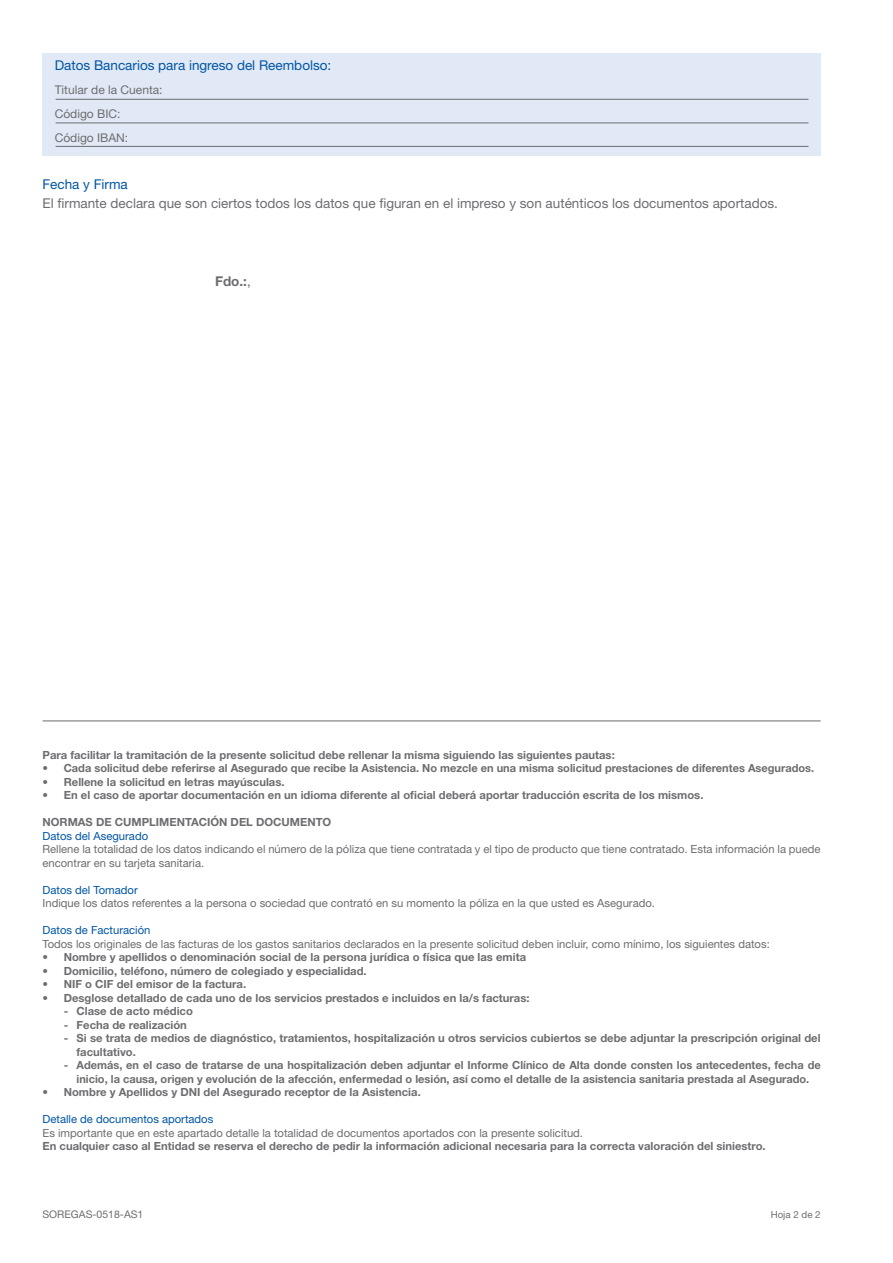
<style>
.page{position:relative;width:893px;height:1263px;background:#fff}
.page>*{position:absolute;margin:0;border:0;box-sizing:border-box;transform-origin:0 0}
.t1{font:13.5px "Helvetica Neue";color:#6c6d70}
.t2{font:13.5px "Helvetica Neue";color:#0155a5}
.t3{font:700 13.5px "Helvetica Neue";color:#6c6d70}
.t4{font:12px/24px "Helvetica Neue";color:#6c6d70}
.t5{font:700 11.25px/13.5px "Helvetica Neue";color:#6c6d70}
.t6{font:11.25px/13.5px "Helvetica Neue";color:#6c6d70}
.t7{font:11.25px "Helvetica Neue";color:#0155a5}
.t8{font:10.5px "Helvetica Neue";color:#6c6d70}
.t9{font:9.75px "Helvetica Neue";color:#6c6d70}
.s1{font-weight:400}
</style>
<div class="page">
<div style="left:43px;top:53px;width:778px;height:103px;background:#e1e9f6"></div>
<hr style="left:56px;top:99px;width:752px;height:1px;background:#6c6d70">
<hr style="left:56px;top:123px;width:752px;height:1px;background:#6c6d70">
<hr style="left:56px;top:146px;width:752px;height:1px;background:#6c6d70">
<hr style="left:43px;top:720px;width:778px;height:1px;background:#6c6d70">
<p class="t2" style="left:55px;top:57px;width:278px">Datos Bancarios para ingreso del Reembolso:</p>
<p class="t4" style="left:55px;top:78px;width:109px">Titular de la Cuenta:<br>Código BIC:<br>Código IBAN:</p>
<p class="t2" style="left:43px;top:176px;width:87px">Fecha y Firma</p>
<p class="t1" style="left:43px;top:195px;width:737px">El firmante declara que son ciertos todos los datos que figuran en el impreso y son auténticos los documentos aportados.</p>
<p class="t3" style="left:215px;top:273px;width:37px">Fdo.:<span class="s1">,</span></p>
<p class="t5" style="left:43px;top:748px;width:574px">Para facilitar la tramitación de la presente solicitud debe rellenar la misma siguiendo las siguientes pautas:</p>
<p class="t5" style="left:43px;top:761px;width:773px">• Cada solicitud debe referirse al Asegurado que recibe la Asistencia. No mezcle en una misma solicitud prestaciones de diferentes Asegurados.</p>
<p class="t5" style="left:43px;top:775px;width:243px">• Rellene la solicitud en letras mayúsculas.</p>
<p class="t5" style="left:43px;top:788px;width:662px">• En el caso de aportar documentación en un idioma diferente al oficial deberá aportar traducción escrita de los mismos.</p>
<p class="t5" style="left:43px;top:815px;width:290px">NORMAS DE CUMPLIMENTACIÓN DEL DOCUMENTO</p>
<p class="t7" style="left:43px;top:829px;width:107px">Datos del Asegurado</p>
<p class="t6" style="left:43px;top:842px;width:779px">Rellene la totalidad de los datos indicando el número de la póliza que tiene contratada y el tipo de producto que tiene contratado. Esta información la puede encontrar en su tarjeta sanitaria.</p>
<p class="t7" style="left:43px;top:883px;width:97px">Datos del Tomador</p>
<p class="t6" style="left:43px;top:896px;width:614px">Indique los datos referentes a la persona o sociedad que contrató en su momento la póliza en la que usted es Asegurado.</p>
<p class="t7" style="left:43px;top:923px;width:109px">Datos de Facturación</p>
<p class="t6" style="left:43px;top:937px;width:729px">Todos los originales de las facturas de los gastos sanitarios declarados en la presente solicitud deben incluir, como mínimo, los siguientes datos:</p>
<p class="t5" style="left:43px;top:950px;width:485px"><span class="s1">•</span> Nombre y apellidos o denominación social de la persona jurídica o física que las emita</p>
<p class="t5" style="left:43px;top:964px;width:326px">• Domicilio, teléfono, número de colegiado y especialidad.</p>
<p class="t5" style="left:43px;top:977px;width:205px">• NIF o CIF del emisor de la factura.</p>
<p class="t5" style="left:43px;top:991px;width:489px">• Desglose detallado de cada uno de los servicios prestados e incluidos en la/s facturas:</p>
<p class="t5" style="left:64px;top:1004px;width:131px">- Clase de acto médico</p>
<p class="t5" style="left:64px;top:1018px;width:125px">- Fecha de realización</p>
<p class="t5" style="left:76px;top:1031px;width:746px;text-indent:-13px">- Si se trata de medios de diagnóstico, tratamientos, hospitalización u otros servicios cubiertos se debe adjuntar la prescripción original del facultativo.</p>
<p class="t5" style="left:64px;top:1058px;width:758px;text-align:center">- Además, en el caso de tratarse de una hospitalización deben adjuntar el Informe Clínico de Alta donde consten los antecedentes, fecha de inicio, la causa, origen y evolución de la afección, enfermedad o lesión, así como el detalle de la asistencia sanitaria prestada al Asegurado.</p>
<p class="t5" style="left:43px;top:1085px;width:380px">• Nombre y Apellidos y DNI del Asegurado receptor de la Asistencia.</p>
<p class="t7" style="left:43px;top:1112px;width:172px">Detalle de documentos aportados</p>
<p class="t6" style="left:43px;top:1126px;width:542px">Es importante que en este apartado detalle la totalidad de documentos aportados con la presente solicitud.</p>
<p class="t5" style="left:43px;top:1139px;width:725px">En cualquier caso al Entidad se reserva el derecho de pedir la información adicional necesaria para la correcta valoración del siniestro.</p>
<p class="t8" style="left:43px;top:1208px;width:102px">SOREGAS-0518-AS1</p>
<p class="t9" style="left:771px;top:1208px;width:52px">Hoja 2 de 2</p>
</div>
